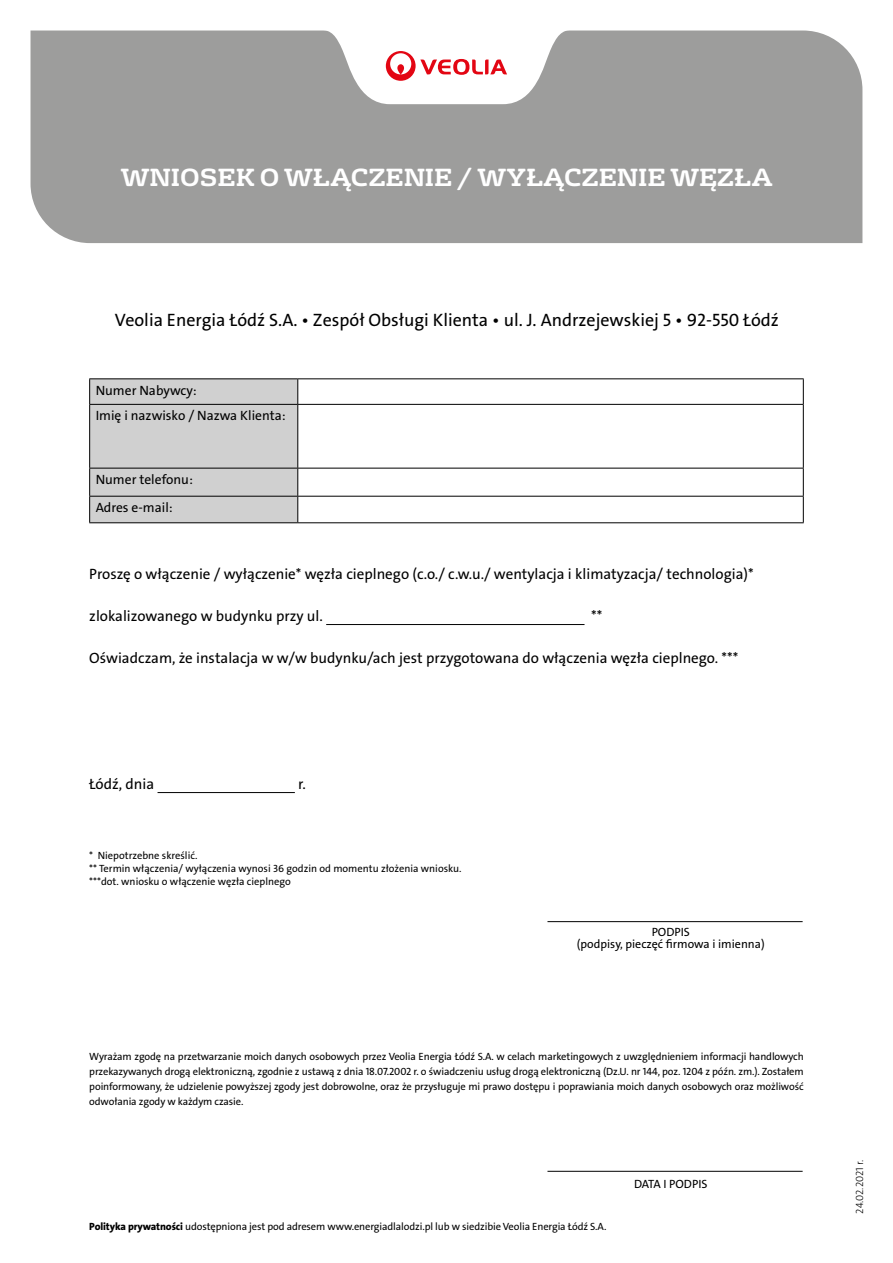
<style>
.page{position:relative;width:893px;height:1263px;background:#fff}
.page>*{position:absolute;margin:0;border:0;box-sizing:border-box;transform-origin:0 0}
.t1{font:700 24px "FS Rufus";color:#fff}
.t2{font:18px "The Sans Veolia W5 Pla";color:#000}
.t3{font:15px "The Sans Veolia W5 Pla";color:#000}
.t4{font:13.5px/25.5px "The Sans Veolia W5 Pla";color:#000}
.t5{font:12px/12px "The Sans Veolia W5 Pla";color:#000;text-align:center}
.t6{font:10.5px/15px "The Sans Veolia W5 Pla";letter-spacing:-.01em;color:#000}
.t7{font:10.5px "The Sans Veolia W3 Lig";letter-spacing:-.01em;color:#000}
.s1{font-family:"The Sans Veolia W8 Ex Bld"}
</style>
<div class="page">
<div style="left:31px;top:104px;width:831px;height:139px;background:#9d9d9c"></div>
<svg style="left:30px;top:30px;width:833px;height:74px;fill:#9d9d9c"></svg>
<svg style="left:386px;top:51px;width:121px;height:30px"></svg>
<hr style="left:326px;top:624px;width:258px;height:1px;background:#000">
<hr style="left:158px;top:792px;width:137px;height:1px;background:#000">
<hr style="left:89px;top:378px;width:209px;height:1px;background:#000">
<hr style="left:298px;top:378px;width:506px;height:1px;background:#000">
<svg style="left:803px;top:379px;width:1px;height:25px"></svg>
<hr style="left:298px;top:404px;width:506px;height:1px;background:#000">
<hr style="left:803px;top:405px;width:1px;height:63px;background:#000">
<hr style="left:298px;top:468px;width:506px;height:1px;background:#000">
<hr style="left:298px;top:496px;width:506px;height:1px;background:#000">
<div style="left:89px;top:379px;width:209px;height:143px;background:#d0d0d0"></div>
<svg style="left:803px;top:468px;width:1px;height:54px"></svg>
<hr style="left:89px;top:522px;width:209px;height:1px;background:#000">
<hr style="left:298px;top:522px;width:506px;height:1px;background:#000">
<hr style="left:547px;top:921px;width:256px;height:1px;background:#000">
<hr style="left:547px;top:1171px;width:256px;height:1px;background:#000">
<h1 class="t1" style="left:121px;top:156px;width:653px">WNIOSEK O WŁĄCZENIE / WYŁĄCZENIE WĘZŁA</h1>
<h2 class="t2" style="left:115px;top:308px;width:666px">Veolia Energia Łódź S.A. • Zespół Obsługi Klienta • ul. J. Andrzejewskiej 5 • 92-550 Łódź</h2>
<p class="t4" style="left:96px;top:378px;width:191px">Numer Nabywcy:<br>Imię i nazwisko / Nazwa Klienta:</p>
<p class="t4" style="left:96px;top:466px;width:99px;line-height:28px">Numer telefonu:<br>Adres e-mail:</p>
<h3 class="t3" style="left:89px;top:564px;width:666px">Proszę o włączenie / wyłączenie* węzła cieplnego (c.o./ c.w.u./ wentylacja i klimatyzacja/ technologia)*</h3>
<h3 class="t3" style="left:89px;top:606px;width:235px">zlokalizowanego w budynku przy ul.</h3>
<h3 class="t3" style="left:591px;top:606px;width:13px">**</h3>
<h3 class="t3" style="left:89px;top:648px;width:650px">Oświadczam, że instalacja w w/w budynku/ach jest przygotowana do włączenia węzła cieplnego. ***</h3>
<h3 class="t3" style="left:89px;top:774px;width:66px">Łódź, dnia</h3>
<h3 class="t3" style="left:298px;top:774px;width:9px">r.</h3>
<p class="t6" style="left:89px;top:849px;width:374px;line-height:12.6px">* Niepotrzebne skreślić.<br>** Termin włączenia/ wyłączenia wynosi 36 godzin od momentu złożenia wniosku. ***dot. wniosku o włączenie węzła cieplnego</p>
<p class="t5" style="left:577px;top:926px;width:189px">PODPIS<br>(podpisy, pieczęć firmowa i imienna)</p>
<p class="t6" style="left:89px;top:1049px;width:716px;text-align:justify">Wyrażam zgodę na przetwarzanie moich danych osobowych przez Veolia Energia Łódź S.A. w celach marketingowych z uwzględnieniem informacji handlowych przekazywanych drogą elektroniczną, zgodnie z ustawą z dnia 18.07.2002 r. o świadczeniu usług drogą elektroniczną (Dz.U. nr 144, poz. 1204 z późn. zm.). Zostałem poinformowany, że udzielenie powyższej zgody jest dobrowolne, oraz że przysługuje mi prawo dostępu i poprawiania moich danych osobowych oraz możliwość odwołania zgody w każdym czasie.</p>
<p class="t6" style="left:89px;top:1219px;width:519px"><span class="s1">Polityka prywatności</span> udostępniona jest pod adresem www.energiadlalodzi.pl lub w siedzibie Veolia Energia Łódź S.A.</p>
<p class="t5" style="left:634px;top:1178px;width:75px">DATA I PODPIS</p>
<p class="t7" style="left:853px;top:1213px;width:55px;rotate:-90deg">24.02.2021 r.</p>
</div>
